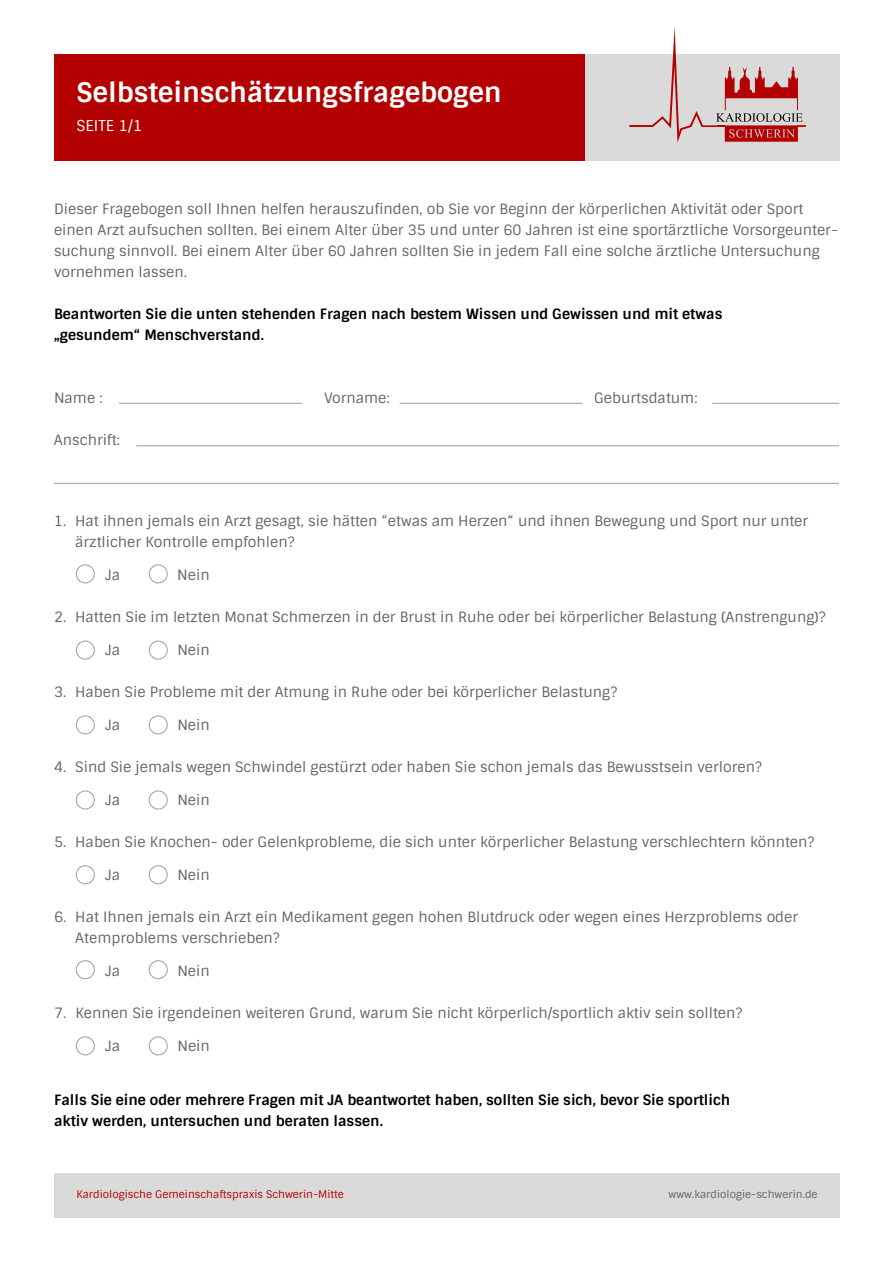
<style>
.page{position:relative;width:893px;height:1263px;background:#fff}
.page>*{position:absolute;margin:0;border:0;box-sizing:border-box;transform-origin:0 0}
.t1{font:700 27px "Sintony";color:#fff}
.t2{font:15px "Sintony";color:#fff}
.t3{font:14.25px/21px "Sintony";color:#646363}
.t4{font:700 14.25px/21px "Sintony";color:#000}
.t5{font:10.5px "Sintony";color:#b30000}
.t6{font:10.5px "Sintony";color:#646363}
</style>
<div class="page">
<div style="left:584px;top:54px;width:256px;height:107px;background:#dadada"></div>
<div style="left:54px;top:54px;width:531px;height:107px;background:#b30000"></div>
<svg style="left:629px;top:27px;width:177px;height:116px"></svg>
<div style="left:54px;top:1172px;width:786px;height:45px;background:#dadada"></div>
<hr style="left:712px;top:403px;width:127px;height:1px;background:#9d9d9c">
<hr style="left:399px;top:403px;width:184px;height:1px;background:#9d9d9c">
<hr style="left:119px;top:403px;width:183px;height:1px;background:#9d9d9c">
<hr style="left:136px;top:445px;width:703px;height:1px;background:#9d9d9c">
<hr style="left:54px;top:483px;width:785px;height:1px;background:#9d9d9c">
<div style="left:76px;top:564px;width:19px;height:19px;border:1px solid #9d9d9c;border-radius:50%"></div>
<div style="left:76px;top:641px;width:19px;height:18px;border:1px solid #9d9d9c;border-radius:50%"></div>
<div style="left:76px;top:715px;width:19px;height:19px;border:1px solid #9d9d9c;border-radius:50%"></div>
<div style="left:76px;top:790px;width:19px;height:19px;border:1px solid #9d9d9c;border-radius:50%"></div>
<div style="left:76px;top:865px;width:19px;height:19px;border:1px solid #9d9d9c;border-radius:50%"></div>
<div style="left:76px;top:960px;width:19px;height:19px;border:1px solid #9d9d9c;border-radius:50%"></div>
<div style="left:76px;top:1036px;width:19px;height:19px;border:1px solid #9d9d9c;border-radius:50%"></div>
<div style="left:149px;top:564px;width:19px;height:19px;border:1px solid #9d9d9c;border-radius:50%"></div>
<div style="left:149px;top:641px;width:19px;height:18px;border:1px solid #9d9d9c;border-radius:50%"></div>
<div style="left:149px;top:715px;width:19px;height:19px;border:1px solid #9d9d9c;border-radius:50%"></div>
<div style="left:149px;top:790px;width:19px;height:19px;border:1px solid #9d9d9c;border-radius:50%"></div>
<div style="left:149px;top:865px;width:19px;height:19px;border:1px solid #9d9d9c;border-radius:50%"></div>
<div style="left:149px;top:960px;width:19px;height:19px;border:1px solid #9d9d9c;border-radius:50%"></div>
<div style="left:149px;top:1036px;width:19px;height:19px;border:1px solid #9d9d9c;border-radius:50%"></div>
<h1 class="t1" style="left:77px;top:75px;width:427px">Selbsteinschätzungsfragebogen</h1>
<p class="t2" style="left:77px;top:116px;width:67px">SEITE 1/1</p>
<p class="t3" style="left:54px;top:199px;width:785px">Dieser Fragebogen soll Ihnen helfen herauszufinden, ob Sie vor Beginn der körperlichen Aktivität oder Sport einen Arzt aufsuchen sollten. Bei einem Alter über 35 und unter 60 Jahren ist eine sportärztliche Vorsorgeunter&shy;suchung sinnvoll. Bei einem Alter über 60 Jahren sollten Sie in jedem Fall eine solche ärztliche Untersuchung vornehmen lassen.</p>
<p class="t4" style="left:54px;top:304px;width:670px">Beantworten Sie die unten stehenden Fragen nach bestem Wissen und Gewissen und mit etwas „gesundem“ Menschverstand.</p>
<p class="t3" style="left:54px;top:388px;width:50px">Name :</p>
<p class="t3" style="left:324px;top:388px;width:67px">Vorname:</p>
<p class="t3" style="left:594px;top:388px;width:105px">Geburtsdatum:</p>
<p class="t3" style="left:54px;top:430px;width:67px">Anschrift:</p>
<p class="t3" style="left:75px;top:511px;width:734px;text-indent:-21px">1. Hat ihnen jemals ein Arzt gesagt, sie hätten “etwas am Herzen“ und ihnen Bewegung und Sport nur unter ärztlicher Kontrolle empfohlen?</p>
<p class="t3" style="left:105px;top:565px;width:17px">Ja</p>
<p class="t3" style="left:177px;top:565px;width:34px">Nein</p>
<p class="t3" style="left:54px;top:607px;width:773px">2. Hatten Sie im letzten Monat Schmerzen in der Brust in Ruhe oder bei körperlicher Belastung (Anstrengung)?</p>
<p class="t3" style="left:105px;top:640px;width:17px">Ja</p>
<p class="t3" style="left:177px;top:640px;width:34px">Nein</p>
<p class="t3" style="left:54px;top:682px;width:565px">3. Haben Sie Probleme mit der Atmung in Ruhe oder bei körperlicher Belastung?</p>
<p class="t3" style="left:105px;top:715px;width:17px">Ja</p>
<p class="t3" style="left:177px;top:715px;width:34px">Nein</p>
<p class="t3" style="left:54px;top:757px;width:709px">4. Sind Sie jemals wegen Schwindel gestürzt oder haben Sie schon jemals das Bewusstsein verloren?</p>
<p class="t3" style="left:105px;top:790px;width:17px">Ja</p>
<p class="t3" style="left:177px;top:790px;width:34px">Nein</p>
<p class="t3" style="left:54px;top:832px;width:762px">5. Haben Sie Knochen- oder Gelenkprobleme, die sich unter körperlicher Belastung verschlechtern könnten?</p>
<p class="t3" style="left:105px;top:865px;width:17px">Ja</p>
<p class="t3" style="left:177px;top:865px;width:34px">Nein</p>
<p class="t3" style="left:75px;top:907px;width:724px;text-indent:-21px">6. Hat Ihnen jemals ein Arzt ein Medikament gegen hohen Blutdruck oder wegen eines Herzproblems oder<br>Atemproblems verschrieben?</p>
<p class="t3" style="left:105px;top:961px;width:17px">Ja</p>
<p class="t3" style="left:177px;top:961px;width:34px">Nein</p>
<p class="t3" style="left:54px;top:1003px;width:690px">7. Kennen Sie irgendeinen weiteren Grund, warum Sie nicht körperlich/sportlich aktiv sein sollten?</p>
<p class="t3" style="left:105px;top:1036px;width:17px">Ja</p>
<p class="t3" style="left:177px;top:1036px;width:34px">Nein</p>
<p class="t4" style="left:54px;top:1090px;width:678px">Falls Sie eine oder mehrere Fragen mit JA beantwortet haben, sollten Sie sich, bevor Sie sportlich aktiv werden, untersuchen und beraten lassen.</p>
<p class="t5" style="left:77px;top:1188px;width:269px">Kardiologische Gemeinschaftspraxis Schwerin-Mitte</p>
<p class="t6" style="left:669px;top:1188px;width:151px">www.kardiologie-schwerin.de</p>
</div>
